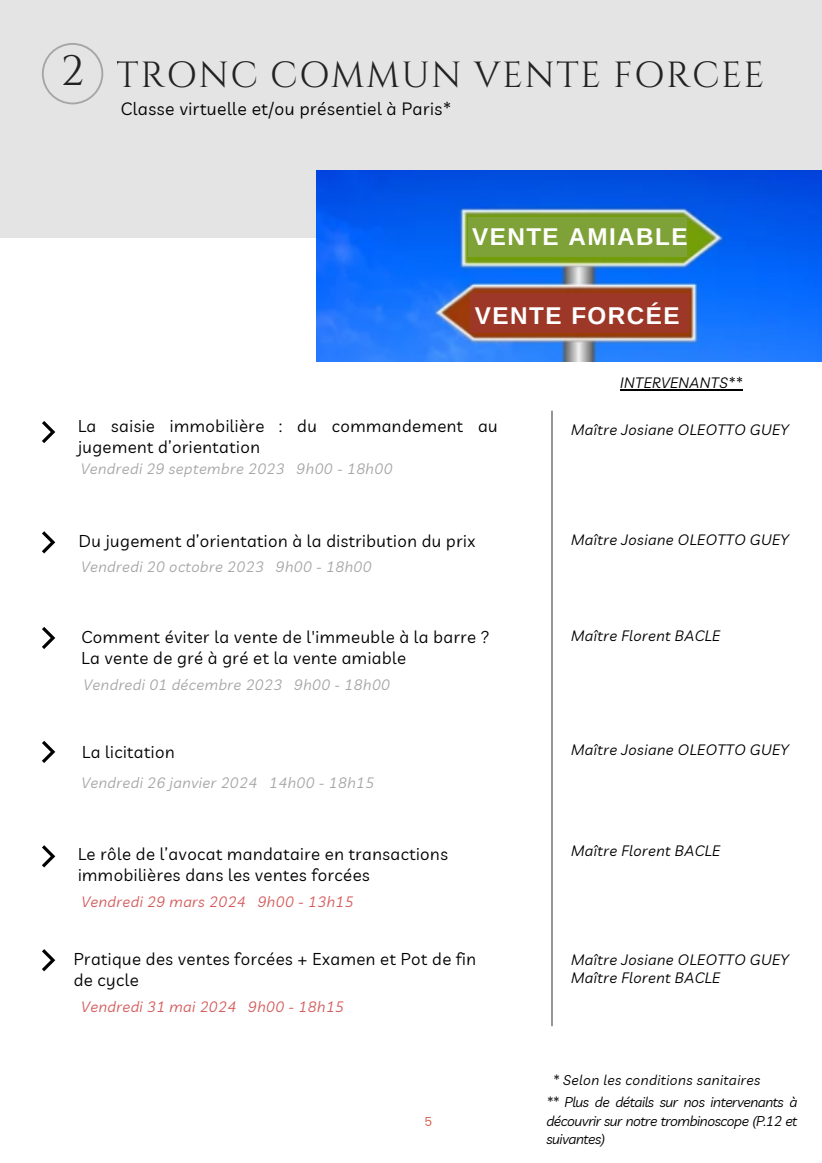
<style>
.page{position:relative;width:822px;height:1163px;background:#fff}
.page>*{position:absolute;margin:0;border:0;box-sizing:border-box;transform-origin:0 0}
.t1{font:42.2px "Cinzel";color:#000}
.t2{font:36.2px "Cinzel";letter-spacing:.04em;color:#000}
.t3{font:700 24.2px "Arimo";letter-spacing:.06em;color:#fff}
.t4{font:17.4px "Livvic";letter-spacing:.03em;color:#010101}
.t5{font:16.8px/21px "Livvic";letter-spacing:.03em;color:#000}
.t6{font:italic 14.8px/18.4px "Livvic";letter-spacing:.03em;color:#000}
.t7{font:italic 14.8px "Livvic";letter-spacing:.03em;color:#a6a6a6}
.t8{font:italic 14.8px "Livvic";letter-spacing:.03em;color:#d45c5c}
.t9{font:italic 13.8px/18.4px "Livvic";letter-spacing:-.03em;color:#000;text-align:justify}
.t10{font:italic 13.8px "Livvic";letter-spacing:.03em;color:#000}
.t11{font:12.8px "Be Vietnam";color:#d66049}
</style>
<div class="page">
<svg style="left:42px;top:421px;width:13px;height:22px"></svg>
<svg style="left:42px;top:531px;width:13px;height:22px"></svg>
<svg style="left:42px;top:627px;width:13px;height:22px"></svg>
<svg style="left:42px;top:740px;width:13px;height:23px"></svg>
<svg style="left:42px;top:845px;width:13px;height:22px"></svg>
<svg style="left:42px;top:949px;width:13px;height:22px"></svg>
<div style="left:0;top:0;width:822px;height:237px;background:#e4e4e4"></div>
<img style="left:316px;top:170px;width:506px;height:191px">
<div style="left:468px;top:218px;width:218px;height:39px;background:#7fa238"></div>
<div style="left:471px;top:293px;width:218px;height:39px;background:#9d3828"></div>
<svg style="left:42px;top:43px;width:61px;height:61px"></svg>
<hr style="left:551px;top:410px;width:2px;height:616px;background:#737373">
<hr style="left:620px;top:389px;width:123px;height:1px;background:#000">
<h1 class="t1" style="left:60px;top:43px;width:25px">2</h1>
<h2 class="t2" style="left:117px;top:52px;width:649px">TRONC COMMUN VENTE FORCEE</h2>
<p class="t4" style="left:121px;top:98px;width:332px">Classe virtuelle et/ou présentiel à Paris*</p>
<h3 class="t3" style="left:472px;top:223px;width:217px">VENTE AMIABLE</h3>
<h3 class="t3" style="left:475px;top:302px;width:206px">VENTE FORCÉE</h3>
<p class="t6" style="left:620px;top:373px;width:124px">INTERVENANTS**</p>
<p class="t5" style="left:78px;top:415px;width:421px">La saisie immobilière : du commandement au jugement d’orientation</p>
<p class="t7" style="left:81px;top:459px;width:313px">Vendredi 29 septembre 2023 9h00 - 18h00</p>
<p class="t5" style="left:79px;top:530px;width:398px">Du jugement d’orientation à la distribution du prix</p>
<p class="t7" style="left:81px;top:557px;width:292px">Vendredi 20 octobre 2023 9h00 - 18h00</p>
<p class="t5" style="left:81px;top:626px;width:410px">Comment éviter la vente de l'immeuble à la barre ?<br>La vente de gré à gré et la vente amiable</p>
<p class="t7" style="left:84px;top:675px;width:308px">Vendredi 01 décembre 2023 9h00 - 18h00</p>
<p class="t5" style="left:82px;top:741px;width:94px">La licitation</p>
<p class="t7" style="left:81px;top:772px;width:294px">Vendredi 26 janvier 2024 14h00 - 18h15</p>
<p class="t5" style="left:78px;top:843px;width:371px">Le rôle de l’avocat mandataire en transactions immobilières dans les ventes forcées</p>
<p class="t8" style="left:81px;top:892px;width:274px">Vendredi 29 mars 2024 9h00 - 13h15</p>
<p class="t5" style="left:74px;top:948px;width:404px">Pratique des ventes forcées + Examen et Pot de fin de cycle</p>
<p class="t8" style="left:81px;top:997px;width:264px">Vendredi 31 mai 2024 9h00 - 18h15</p>
<p class="t11" style="left:424px;top:1110px;width:9px">5</p>
<p class="t6" style="left:571px;top:420px;width:219px">Maître Josiane OLEOTTO GUEY</p>
<p class="t6" style="left:571px;top:530px;width:219px">Maître Josiane OLEOTTO GUEY</p>
<p class="t6" style="left:571px;top:626px;width:151px">Maître Florent BACLE</p>
<p class="t6" style="left:571px;top:740px;width:219px">Maître Josiane OLEOTTO GUEY</p>
<p class="t6" style="left:571px;top:841px;width:151px">Maître Florent BACLE</p>
<p class="t6" style="left:571px;top:949px;width:219px">Maître Josiane OLEOTTO GUEY<br>Maître Florent BACLE</p>
<p class="t10" style="left:553px;top:1071px;width:209px">* Selon les conditions sanitaires</p>
<p class="t9" style="left:546px;top:1093px;width:252px">** Plus de détails sur nos intervenants à découvrir sur notre trombinoscope (P.12 et suivantes)</p>
</div>
